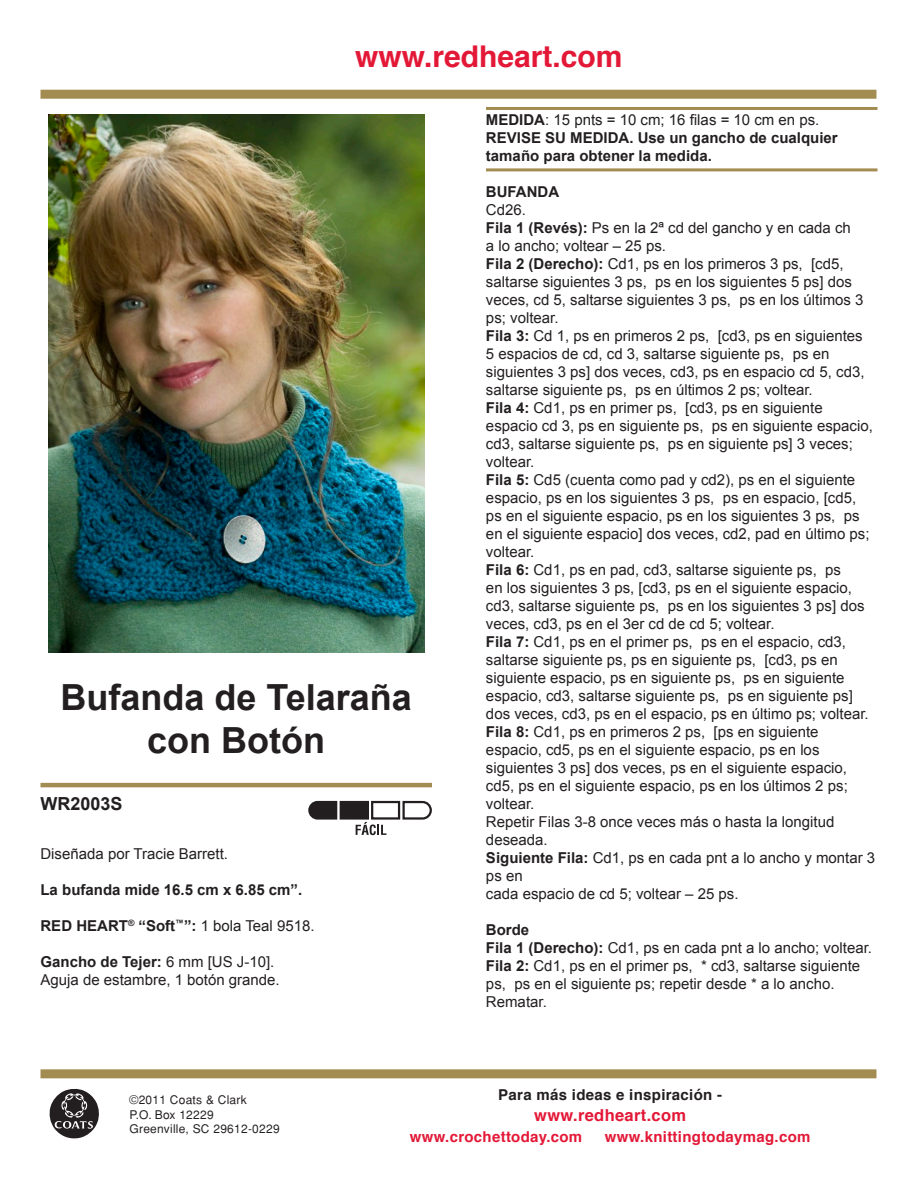
<style>
.page{position:relative;width:918px;height:1188px;background:#fff}
.page>*{position:absolute;margin:0;border:0;box-sizing:border-box;transform-origin:0 0}
.t1{font:700 36px/43.2px "Arial";color:#231f20;text-align:center}
.t2{font:700 30px "Helvetica";color:#e31837}
.t3{font:700 18px "Arial";color:#231f20}
.t4{font:700 16.5px "Helvetica";letter-spacing:.02em;color:#e31837}
.t5{font:15px/18px "Arial";color:#231f20}
.t6{font:700 15px/18px "Arial";color:#231f20}
.t7{font:700 15px "Helvetica";letter-spacing:.02em;color:#e31837}
.t8{font:700 15px "Helvetica";letter-spacing:.02em;color:#231f20}
.t9{font:12px/14.4px "Helvetica";letter-spacing:.02em;color:#231f20}
.s1{font-weight:400}
.s2{font-weight:700}
</style>
<div class="page">
<div style="left:40px;top:90px;width:836px;height:9px;background:#a28c51"></div>
<div style="left:40px;top:1069px;width:836px;height:9px;background:#a28c51"></div>
<svg style="left:49px;top:1088px;width:50px;height:51px"></svg>
<img style="left:48px;top:114px;width:376px;height:538px">
<hr style="left:40px;top:783px;width:392px;height:4px;background:#a28c51">
<svg style="left:308px;top:800px;width:124px;height:35px"></svg>
<div style="left:341px;top:802px;width:27px;height:16px;background:#221e1f"></div>
<div style="left:340px;top:801px;width:29px;height:19px;border:2px solid #231f20"></div>
<hr style="left:486px;top:168px;width:392px;height:3px;background:#a28c51">
<hr style="left:486px;top:107px;width:392px;height:3px;background:#a28c51">
<h2 class="t2" style="left:355px;top:32px;width:269px">www.redheart.com</h2>
<h1 class="t1" style="left:61px;top:677px;width:353px">Bufanda de Telaraña con Botón</h1>
<p class="t3" style="left:40px;top:792px;width:84px">WR2003S</p>
<p class="t5" style="left:40px;top:845px;width:189px">Diseñada por Tracie Barrett.</p>
<p class="t6" style="left:40px;top:881px;width:263px">La bufanda mide 16.5 cm x 6.85 cm”.</p>
<p class="t6" style="left:40px;top:917px;width:276px">RED HEART<sup>®</sup> “Soft<sup>™</sup>”: <span class="s1">1 bola Teal 9518.</span></p>
<p class="t5" style="left:40px;top:953px;width:241px"><span class="s2">Gancho de Tejer:</span> 6 mm [US J-10].<br>Aguja de estambre, 1 botón grande.</p>
<p class="t6" style="left:486px;top:112px;width:353px">MEDIDA<span class="s1">: 15 pnts = 10 cm; 16 filas = 10 cm en ps.<br></span>REVISE SU MEDIDA. Use un gancho de cualquier tamaño para obtener la medida.</p>
<p class="t6" style="left:486px;top:184px;width:75px">BUFANDA</p>
<p class="t5" style="left:486px;top:201px;width:391px">Cd26.<br><span class="s2">Fila 1 (Revés):</span> Ps en la 2ª cd del gancho y en cada ch<br>a lo ancho; voltear – 25 ps.<br><span class="s2">Fila 2 (Derecho):</span> Cd1, ps en los primeros 3 ps, [cd5, saltarse siguientes 3 ps, ps en los siguientes 5 ps] dos veces, cd 5, saltarse siguientes 3 ps, ps en los últimos 3 ps; voltear.<br><span class="s2">Fila 3:</span> Cd 1, ps en primeros 2 ps, [cd3, ps en siguientes<br>5 espacios de cd, cd 3, saltarse siguiente ps, ps en siguientes 3 ps] dos veces, cd3, ps en espacio cd 5, cd3, saltarse siguiente ps, ps en últimos 2 ps; voltear.<br><span class="s2">Fila 4:</span> Cd1, ps en primer ps, [cd3, ps en siguiente espacio cd 3, ps en siguiente ps, ps en siguiente espacio, cd3, saltarse siguiente ps, ps en siguiente ps] 3 veces; voltear.<br><span class="s2">Fila 5:</span> Cd5 (cuenta como pad y cd2), ps en el siguiente espacio, ps en los siguientes 3 ps, ps en espacio, [cd5, ps en el siguiente espacio, ps en los siguientes 3 ps, ps en el siguiente espacio] dos veces, cd2, pad en último ps; voltear.<br><span class="s2">Fila 6:</span> Cd1, ps en pad, cd3, saltarse siguiente ps, ps<br>en los siguientes 3 ps, [cd3, ps en el siguiente espacio, cd3, saltarse siguiente ps, ps en los siguientes 3 ps] dos veces, cd3, ps en el 3er cd de cd 5; voltear.<br><span class="s2">Fila 7:</span> Cd1, ps en el primer ps, ps en el espacio, cd3, saltarse siguiente ps, ps en siguiente ps, [cd3, ps en siguiente espacio, ps en siguiente ps, ps en siguiente espacio, cd3, saltarse siguiente ps, ps en siguiente ps] dos veces, cd3, ps en el espacio, ps en último ps; voltear.<br><span class="s2">Fila 8:</span> Cd1, ps en primeros 2 ps, [ps en siguiente espacio, cd5, ps en el siguiente espacio, ps en los siguientes 3 ps] dos veces, ps en el siguiente espacio, cd5, ps en el siguiente espacio, ps en los últimos 2 ps; voltear.<br>Repetir Filas 3-8 once veces más o hasta la longitud deseada.<br><span class="s2">Siguiente Fila:</span> Cd1, ps en cada pnt a lo ancho y montar 3 ps en<br>cada espacio de cd 5; voltear – 25 ps.</p>
<p class="t5" style="left:486px;top:921px;width:388px"><span class="s2">Borde<br>Fila 1 (Derecho):</span> Cd1, ps en cada pnt a lo ancho; voltear.<br><span class="s2">Fila 2:</span> Cd1, ps en el primer ps, * cd3, saltarse siguiente ps, ps en el siguiente ps; repetir desde * a lo ancho.<br>Rematar.</p>
<p class="t9" style="left:130px;top:1093px;width:152px">©2011 Coats &amp; Clark<br>P.O. Box 12229<br>Greenville, SC 29612-0229</p>
<p class="t8" style="left:498px;top:1083px;width:225px">Para más ideas e inspiración -</p>
<p class="t4" style="left:534px;top:1102px;width:153px">www.redheart.com</p>
<p class="t7" style="left:410px;top:1125px;width:174px">www.crochettoday.com</p>
<p class="t7" style="left:605px;top:1125px;width:207px">www.knittingtodaymag.com</p>
</div>
